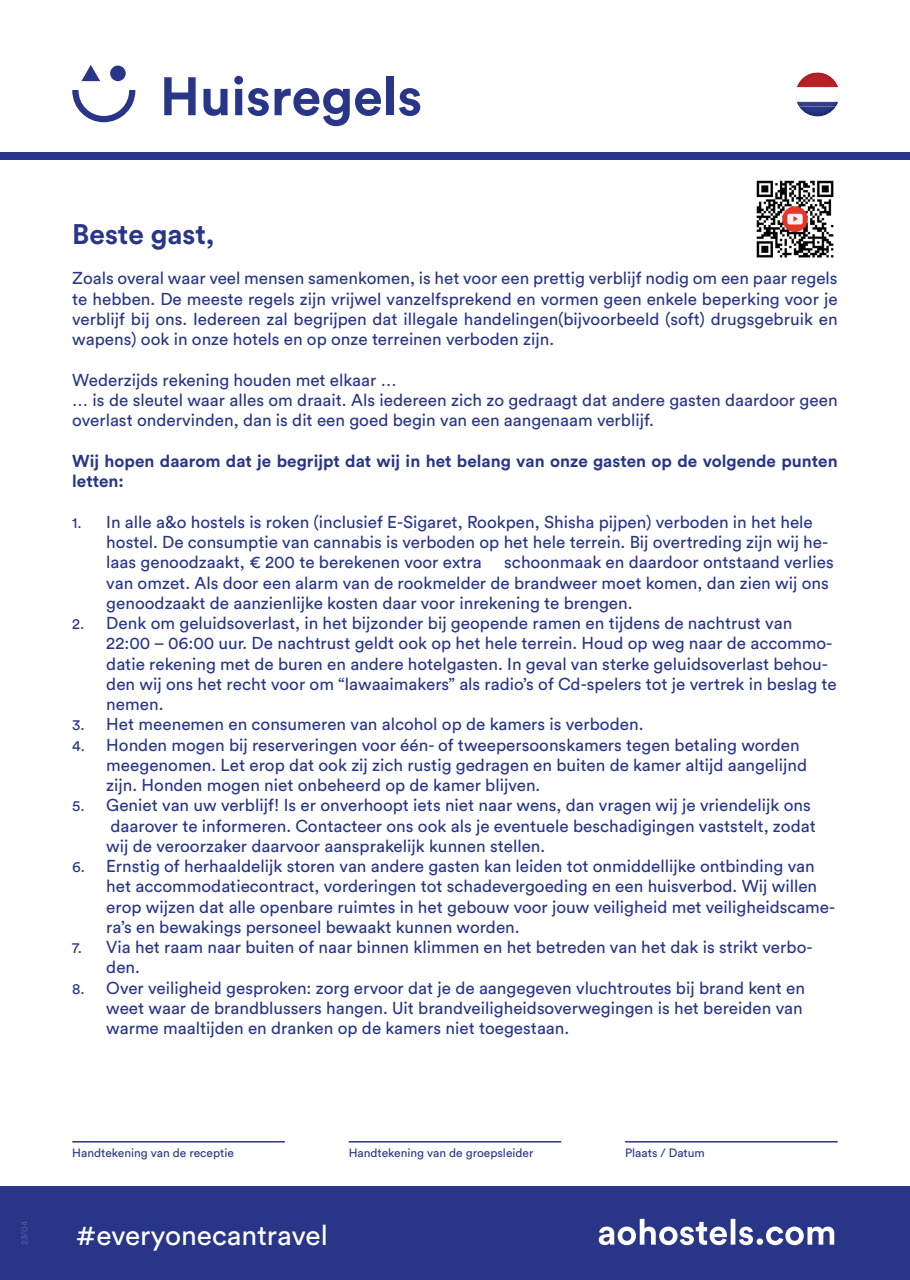
<style>
.page{position:relative;width:910px;height:1280px;background:#fff}
.page>*{position:absolute;margin:0;border:0;box-sizing:border-box;transform-origin:0 0}
.t1{font:700 53.55px "Circular Pro";color:#293688}
.t2{font:28.05px "Circular Pro";color:#fff}
.t3{font:700 28.05px "Circular Pro";color:#293688}
.t4{font:17.1px/20.2px "Circular Pro";color:#293688}
.t5{font:700 17.1px/20.5px "Circular Pro";color:#293688}
.t6{font:12px "Circular Pro";color:#293688}
.t7{font:9px "Circular Pro";color:#5258a4}
.s1{font-size:15px}
</style>
<div class="page">
<div style="left:0;top:152px;width:910px;height:8px;background:#293688"></div>
<div style="left:0;top:1187px;width:910px;height:93px;background:#293688"></div>
<svg style="left:81px;top:65px;width:19px;height:16px"></svg>
<div style="left:110px;top:66px;width:16px;height:15px;background:#293688;border-radius:50%"></div>
<svg style="left:72px;top:90px;width:63px;height:32px"></svg>
<svg style="left:599px;top:1219px;width:235px;height:26px"></svg>
<div style="left:793px;top:71px;width:48px;height:36px;background:#191917;opacity:.1"></div>
<div style="left:793px;top:82px;width:48px;height:35px;background:#191917;opacity:.1"></div>
<img style="left:756px;top:180px;width:78px;height:78px">
<hr style="left:72px;top:1141px;width:213px;height:1px;background:#293688">
<hr style="left:625px;top:1141px;width:213px;height:1px;background:#293688">
<hr style="left:349px;top:1141px;width:212px;height:1px;background:#293688">
<p class="t1" style="left:160px;top:60px;width:264px">Huisregels</p>
<p class="t3" style="left:72px;top:215px;width:144px">Beste gast,</p>
<p class="t4" style="left:72px;top:267px;width:767px;text-align:justify">Zoals overal waar veel mensen samenkomen, is het voor een prettig verblijf nodig om een paar regels te hebben. De meeste regels zijn vrijwel vanzelfsprekend en vormen geen enkele beperking voor je verblijf bij ons. Iedereen zal begrijpen dat illegale handelingen(bijvoorbeeld (soft) drugsgebruik en wapens) ook in onze hotels en op onze terreinen verboden zijn.</p>
<p class="t4" style="left:72px;top:369px;width:326px">Wederzijds rekening houden met elkaar …</p>
<p class="t4" style="left:72px;top:389px;width:767px">… is de sleutel waar alles om draait. Als iedereen zich zo gedraagt dat andere gasten daardoor geen overlast ondervinden, dan is dit een goed begin van een aangenaam verblijf.</p>
<p class="t5" style="left:72px;top:450px;width:767px">Wij hopen daarom dat je begrijpt dat wij in het belang van onze gasten op de volgende punten letten:</p>
<p class="t4" style="left:106px;top:511px;width:723px;text-indent:-34px"><span class="s1">1.</span> In alle a&amp;o hostels is roken (inclusief E-Sigaret, Rookpen, Shisha pijpen) verboden in het hele hostel. De consumptie van cannabis is verboden op het hele terrein. Bij overtreding zijn wij he&shy;laas genoodzaakt, € 200 te berekenen voor extra</p>
<p class="t4" style="left:106px;top:551px;width:729px;text-indent:398px">schoonmaak en daardoor ontstaand verlies van omzet. Als door een alarm van de rookmelder de brandweer moet komen, dan zien wij ons genoodzaakt de aanzienlijke kosten daar voor inrekening te brengen.</p>
<p class="t4" style="left:106px;top:612px;width:732px;text-indent:-34px"><span class="s1">2.</span> Denk om geluidsoverlast, in het bijzonder bij geopende ramen en tijdens de nachtrust van 22:00 – 06:00 uur. De nachtrust geldt ook op het hele terrein. Houd op weg naar de accommo&shy;datie rekening met de buren en andere hotelgasten. In geval van sterke geluidsoverlast behou&shy;den wij ons het recht voor om “lawaaimakers” als radio’s of Cd-spelers tot je vertrek in beslag te nemen.</p>
<p class="t4" style="left:72px;top:713px;width:573px"><span class="s1">3.</span> Het meenemen en consumeren van alcohol op de kamers is verboden.</p>
<p class="t4" style="left:106px;top:734px;width:702px;text-indent:-34px"><span class="s1">4.</span> Honden mogen bij reserveringen voor één- of tweepersoonskamers tegen betaling worden meegenomen. Let erop dat ook zij zich rustig gedragen en buiten de kamer altijd aangelijnd zijn. Honden mogen niet onbeheerd op de kamer blijven.</p>
<p class="t4" style="left:106px;top:794px;width:711px;text-indent:-34px"><span class="s1">5.</span> Geniet van uw verblijf! Is er onverhoopt iets niet naar wens, dan vragen wij je vriendelijk ons daarover te informeren. Contacteer ons ook als je eventuele beschadigingen vaststelt, zodat wij de veroorzaker daarvoor aansprakelijk kunnen stellen.</p>
<p class="t4" style="left:106px;top:855px;width:731px;text-indent:-34px"><span class="s1">6.</span> Ernstig of herhaaldelijk storen van andere gasten kan leiden tot onmiddellijke ontbinding van het accommodatiecontract, vorderingen tot schadevergoeding en een huisverbod. Wij willen erop wijzen dat alle openbare ruimtes in het gebouw voor jouw veiligheid met veiligheidscame&shy;ra’s en bewakings personeel bewaakt kunnen worden.</p>
<p class="t4" style="left:106px;top:936px;width:708px;text-indent:-34px"><span class="s1">7.</span> Via het raam naar buiten of naar binnen klimmen en het betreden van het dak is strikt verbo&shy;den.</p>
<p class="t4" style="left:106px;top:977px;width:700px;text-indent:-34px"><span class="s1">8.</span> Over veiligheid gesproken: zorg ervoor dat je de aangegeven vluchtroutes bij brand kent en weet waar de brandblussers hangen. Uit brandveiligheidsoverwegingen is het bereiden van warme maaltijden en dranken op de kamers niet toegestaan.</p>
<p class="t6" style="left:72px;top:1144px;width:163px">Handtekening van de receptie</p>
<p class="t6" style="left:349px;top:1144px;width:186px">Handtekening van de groepsleider</p>
<p class="t6" style="left:625px;top:1144px;width:81px">Plaats / Datum</p>
<p class="t7" style="left:18px;top:1245px;width:25px;rotate:-90deg">23/04</p>
<h2 class="t2" style="left:76px;top:1216px;width:254px">#everyonecantravel</h2>
</div>
